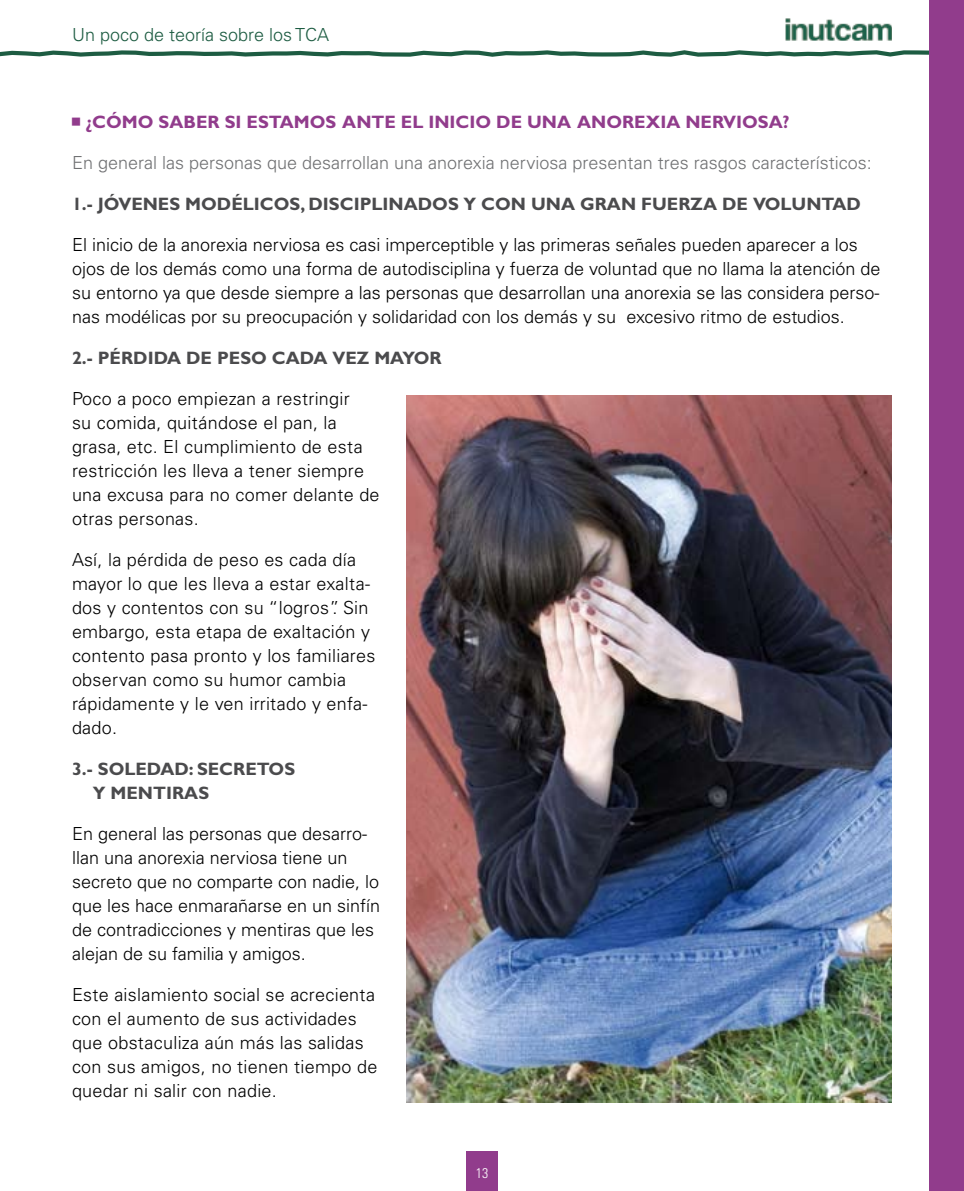
<style>
.page{position:relative;width:964px;height:1191px;background:#fff}
.page>*{position:absolute;margin:0;border:0;box-sizing:border-box;transform-origin:0 0}
.t1{font:300 18px/24px "Univers LT Std";color:#000}
.t2{font:700 18px/24px "Gill Sans Std";color:#4b4b4d}
.t3{font:300 18px "Univers LT Std";color:#707173}
.t4{font:700 18px "Gill Sans Std";color:#913c8c}
.t5{font:300 18px "Univers LT Std";color:#1d5c42}
.t6{font:300 condensed 14px "Univers LT Std";color:#fff}
</style>
<div class="page">
<svg style="left:0;top:48px;width:930px;height:11px"></svg>
<img style="left:786px;top:18px;width:106px;height:23px">
<div style="left:466px;top:1152px;width:31px;height:39px;background:#913c8c"></div>
<div style="left:930px;top:0;width:34px;height:1191px;background:#913c8c"></div>
<img style="left:406px;top:396px;width:486px;height:706px">
<p class="t5" style="left:72px;top:23px;width:258px">Un poco de teoría sobre los TCA</p>
<p class="t4" style="left:86px;top:111px;width:705px">¿CÓMO SABER SI ESTAMOS ANTE EL INICIO DE UNA ANOREXIA NERVIOSA?</p>
<p class="t3" style="left:72px;top:152px;width:801px">En general las personas que desarrollan una anorexia nerviosa presentan tres rasgos característicos:</p>
<p class="t2" style="left:72px;top:192px;width:790px">1.- JÓVENES MODÉLICOS, DISCIPLINADOS Y CON UNA GRAN FUERZA DE VOLUNTAD</p>
<p class="t1" style="left:72px;top:233px;width:810px">El inicio de la anorexia nerviosa es casi imperceptible y las primeras señales pueden aparecer a los ojos de los demás como una forma de autodisciplina y fuerza de voluntad que no llama la atención de su entorno ya que desde siempre a las personas que desarrollan una anorexia se las considera perso&shy;nas modélicas por su preocupación y solidaridad con los demás y su excesivo ritmo de estudios.</p>
<p class="t2" style="left:72px;top:346px;width:371px">2.- PÉRDIDA DE PESO CADA VEZ MAYOR</p>
<p class="t1" style="left:72px;top:387px;width:309px">Poco a poco empiezan a restringir<br>su comida, quitándose el pan, la grasa, etc. El cumplimiento de esta restricción les lleva a tener siempre una excusa para no comer delante de otras personas.</p>
<p class="t1" style="left:72px;top:547px;width:305px">Así, la pérdida de peso es cada día mayor lo que les lleva a estar exalta&shy;dos y contentos con su “logros”. Sin embargo, esta etapa de exaltación y contento pasa pronto y los familiares observan como su humor cambia rápidamente y le ven irritado y enfa&shy;dado.</p>
<p class="t2" style="left:93px;top:757px;width:204px;text-indent:-21px">3.- SOLEDAD: SECRETOS<br>Y MENTIRAS</p>
<p class="t1" style="left:72px;top:821px;width:310px">En general las personas que desarro&shy;llan una anorexia nerviosa tiene un secreto que no comparte con nadie, lo que les hace enmarañarse en un sinfín de contradicciones y mentiras que les alejan de su familia y amigos.</p>
<p class="t1" style="left:72px;top:982px;width:307px">Este aislamiento social se acrecienta con el aumento de sus actividades que obstaculiza aún más las salidas con sus amigos, no tienen tiempo de quedar ni salir con nadie.</p>
<p class="t6" style="left:476px;top:1164px;width:14px">13</p>
</div>
